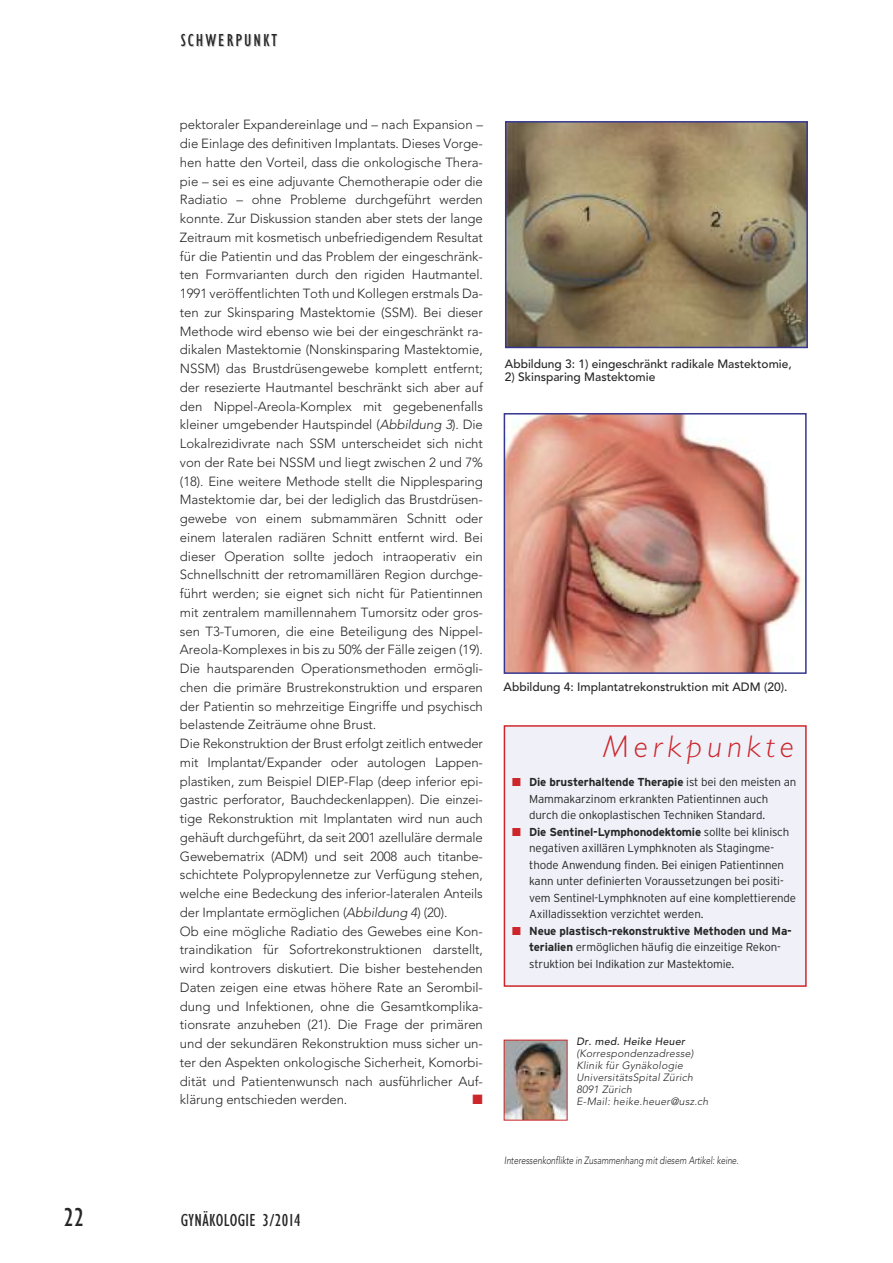
<style>
.page{position:relative;width:893px;height:1263px;background:#fff}
.page>*{position:absolute;margin:0;border:0;box-sizing:border-box;transform-origin:0 0}
.t1{font:italic 300 31.5px "Gill Sans";letter-spacing:.165em;color:#cc262b}
.t2{font:condensed 27px "Gill Sans";color:#272627}
.t3{font:condensed 18px "Gill Sans";letter-spacing:.02em;color:#272627}
.t4{font:condensed 18px "Gill Sans";letter-spacing:.11em;color:#272627}
.t5{font:13.5px "Zapf Dingbats";color:#cc262b}
.t6{font:300 13.2px/18.8px "Avenir";letter-spacing:-.005em;color:#272627}
.t7{font:500 12px "Avenir";color:#272627}
.t8{font:300 11.55px/16.5px "Interstate";letter-spacing:-.015em;color:#272627}
.t9{font:italic 300 10.5px/12px "Avenir";letter-spacing:.02em;color:#272627}
.t10{font:italic 300 10.5px "Avenir";letter-spacing:-.005em;color:#272627;scale:.8 1}
.t11{font:italic 500 10.5px "Avenir";letter-spacing:.02em;color:#272627}
.s1{font-style:italic}
.s2{color:#cc262b}
.s3{font-weight:700}
</style>
<div class="page">
<div style="left:505px;top:727px;width:300px;height:258px;background:#eff0f8"></div>
<div style="left:504px;top:725px;width:303px;height:262px;border:2px solid #cc262b"></div>
<img style="left:506px;top:1042px;width:59px;height:76px">
<div style="left:504px;top:1040px;width:63px;height:80px;border:1px solid #cc262b"></div>
<img style="left:508px;top:124px;width:297px;height:221px">
<div style="left:505px;top:121px;width:303px;height:227px;border:2px solid #34368f"></div>
<img style="left:507px;top:416px;width:297px;height:255px">
<div style="left:504px;top:413px;width:303px;height:261px;border:2px solid #34368f"></div>
<h3 class="t4" style="left:181px;top:33px;width:98px">SCHWERPUNKT</h3>
<p class="t6" style="left:180px;top:115px;width:304px">pektoraler Expandereinlage und – nach Expansion – die Einlage des definitiven Implantats. Dieses Vorge&shy;hen hatte den Vorteil, dass die onkologische Thera&shy;pie – sei es eine adjuvante Chemotherapie oder die Radiatio – ohne Probleme durchgeführt werden konnte. Zur Diskussion standen aber stets der lange Zeitraum mit kosmetisch unbefriedigendem Resultat für die Patientin und das Problem der eingeschränk&shy;ten Formvarianten durch den rigiden Hautmantel.<br>1991 veröffentlichten Toth und Kollegen erstmals Da&shy;ten zur Skinsparing Mastektomie (SSM). Bei dieser Methode wird ebenso wie bei der eingeschränkt ra&shy;dikalen Mastektomie (Nonskinsparing Mastektomie, NSSM) das Brustdrüsengewebe komplett entfernt; der resezierte Hautmantel beschränkt sich aber auf den Nippel-Areola-Komplex mit gegebenenfalls kleiner umgebender Hautspindel (<span class="s1">Abbildung 3</span>). Die Lokalrezidivrate nach SSM unterscheidet sich nicht von der Rate bei NSSM und liegt zwischen 2 und 7% (18). Eine weitere Methode stellt die Nipplesparing Mastektomie dar, bei der lediglich das Brustdrüsen&shy;gewebe von einem submammären Schnitt oder einem lateralen radiären Schnitt entfernt wird. Bei dieser Operation sollte jedoch intraoperativ ein Schnellschnitt der retromamillären Region durchge&shy;führt werden; sie eignet sich nicht für Patientinnen mit zentralem mamillennahem Tumorsitz oder gros&shy;sen T3-Tumoren, die eine Beteiligung des Nippel-Areola-Komplexes in bis zu 50% der Fälle zeigen (19).<br>Die hautsparenden Operationsmethoden ermögli&shy;chen die primäre Brustrekonstruktion und ersparen der Patientin so mehrzeitige Eingriffe und psychisch belastende Zeiträume ohne Brust.<br>Die Rekonstruktion der Brust erfolgt zeitlich entweder mit Implantat/Expander oder autologen Lappen&shy;plastiken, zum Beispiel DIEP-Flap (deep inferior epi&shy;gastric perforator, Bauchdeckenlappen). Die einzei&shy;tige Rekonstruktion mit Implantaten wird nun auch gehäuft durchgeführt, da seit 2001 azelluläre dermale Gewebematrix (ADM) und seit 2008 auch titanbe&shy;schichtete Polypropylennetze zur Verfügung stehen, welche eine Bedeckung des inferior-lateralen Anteils der Implantate ermöglichen (<span class="s1">Abbildung 4</span>) (20).<br>Ob eine mögliche Radiatio des Gewebes eine Kon&shy;traindikation für Sofortrekonstruktionen darstellt, wird kontrovers diskutiert. Die bisher bestehenden Daten zeigen eine etwas höhere Rate an Serombil&shy;dung und Infektionen, ohne die Gesamtkomplika&shy;tionsrate anzuheben (21). Die Frage der primären und der sekundären Rekonstruktion muss sicher un&shy;ter den Aspekten onkologische Sicherheit, Komorbi&shy;dität und Patientenwunsch nach ausführlicher Auf&shy;klärung entschieden werden.</p>
<p class="t5" style="left:473px;top:1092px;width:12px">■</p>
<h2 class="t2" style="left:64px;top:1207px;width:22px">22</h2>
<h3 class="t3" style="left:181px;top:1213px;width:122px">GYNÄKOLOGIE 3/2014</h3>
<p class="t7" style="left:505px;top:353px;width:288px">Abbildung 3: 1) eingeschränkt radikale Mastektomie,</p>
<p class="t7" style="left:505px;top:367px;width:152px">2) Skinsparing Mastektomie</p>
<p class="t7" style="left:504px;top:676px;width:285px">Abbildung 4: Implantatrekonstruktion mit ADM (20).</p>
<h1 class="t1" style="left:603px;top:734px;width:192px">Merkpunkte</h1>
<p class="t8" style="left:529px;top:774px;width:269px;text-indent:-17px"><span class="s2">■</span> <span class="s3">Die brusterhaltende Therapie</span> ist bei den meisten an<br>Mammakarzinom erkrankten Patientinnen auch durch die onkoplastischen Techniken Standard.</p>
<p class="t8" style="left:529px;top:823px;width:268px;text-indent:-17px"><span class="s2">■</span> <span class="s3">Die Sentinel-Lymphonodektomie</span> sollte bei klinisch negativen axillären Lymphknoten als Stagingme&shy;thode Anwendung finden. Bei einigen Patientinnen kann unter definierten Voraussetzungen bei positi&shy;vem Sentinel-Lymphknoten auf eine komplettierende Axilladissektion verzichtet werden.</p>
<p class="t8" style="left:529px;top:922px;width:264px;text-indent:-17px"><span class="s2">■</span> <span class="s3">Neue plastisch-rekonstruktive Methoden und Ma&shy;terialien</span> ermöglichen häufig die einzeitige Rekon&shy;struktion bei Indikation zur Mastektomie.</p>
<p class="t11" style="left:576px;top:1035px;width:110px">Dr. med. Heike Heuer</p>
<p class="t9" style="left:576px;top:1048px;width:133px">(Korrespondenzadresse)<br>Klinik für Gynäkologie<br>UniversitätsSpital Zürich<br>8091 Zürich<br>E-Mail: heike.heuer@usz.ch</p>
<p class="t10" style="left:504px;top:1154px;width:295px">Interessenkonflikte in Zusammenhang mit diesem Artikel: keine.</p>
</div>
